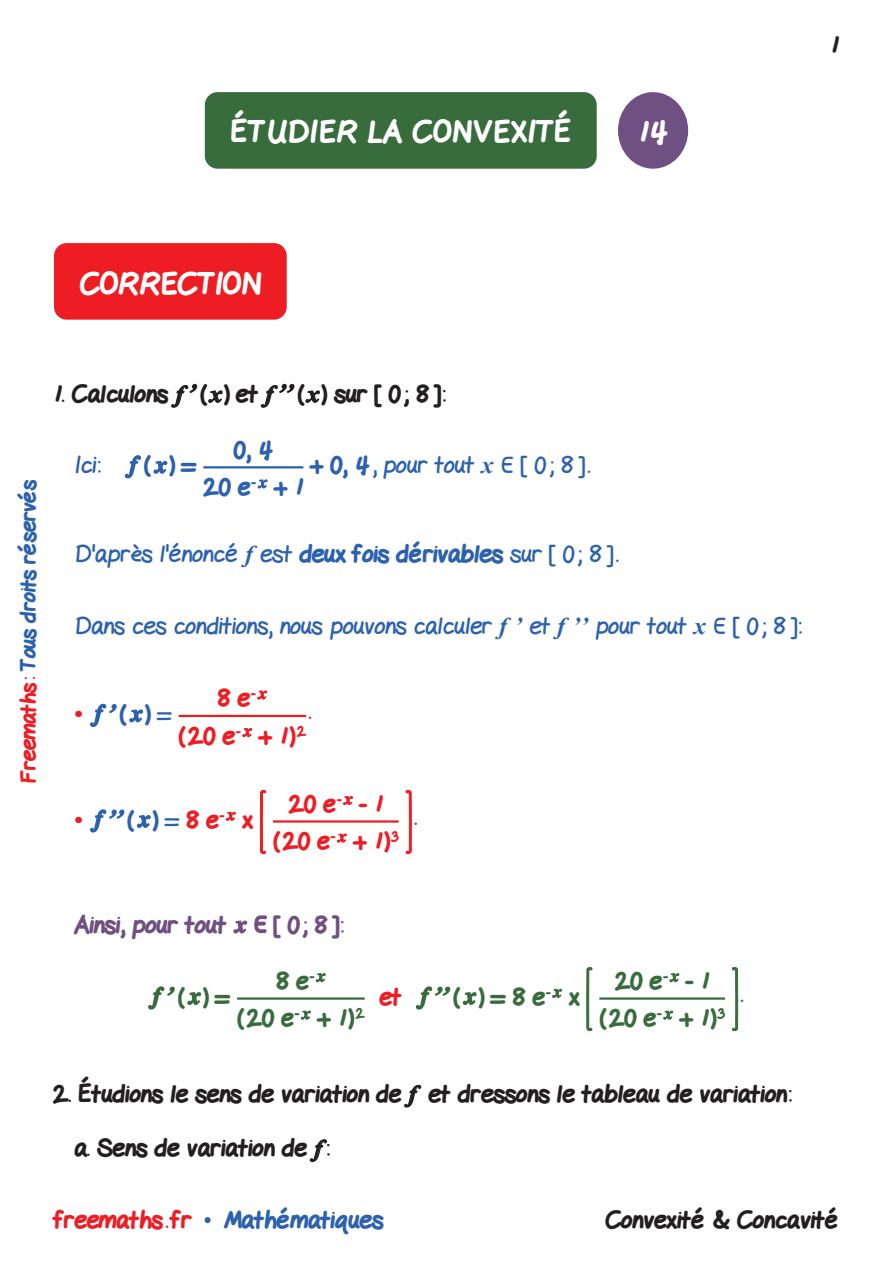
<style>
.page{position:relative;width:893px;height:1263px;background:#fff}
.page>*{position:absolute;margin:0;border:0;box-sizing:border-box;transform-origin:0 0}
.t1{font:800 30px "Gel Pen";letter-spacing:.02em;color:#fff}
.t2{font:800 30px "Gel Pen";color:#fff}
.Texte-Ennonce{font:800 24px "Gel Pen";color:#231f20}
.Texte{font:24px "Gel Pen";color:#2c62ad}
.Texte-2{font:800 24px "Gel Pen";color:#2c62ad}
.Texte-3{font:800 24px "Gel Pen";color:#386c3d}
.Texte-4{font:800 24px "Gel Pen";letter-spacing:-.005em;color:#ee1d23}
.Texte-5{font:800 24px "Gel Pen";letter-spacing:-.005em;color:#704f83}
.Texte-corr{font:800 24px "Gel Pen";color:#ee1d23}
.Texte-corr-2{font:800 24px "Gel Pen";color:#2c62ad}
.t3{font:800 21px "Gel Pen";letter-spacing:-.01em;color:#2c62ad}
.s1{color:#ee1d23}
.s2{font-family:"Times New Roman";font-weight:700;font-style:italic}
.s3{color:#fff}
.s4{font-weight:800}
.s5{font-family:"Times New Roman";font-weight:700;color:#ee1d23}
.s6{font-weight:400}
.s7{font-family:"Times New Roman";font-weight:700}
.s8{color:#2c62ad}
.s9{font-weight:400;color:#2c62ad}
.s10{font-family:"Times New Roman";font-weight:400}
</style>
<div class="page">
<div style="left:54px;top:243px;width:233px;height:77px;background:#ee1d23;border-radius:13px"></div>
<div style="left:618px;top:92px;width:70px;height:77px;background:#704f83;border-radius:50%"></div>
<div style="left:205px;top:92px;width:392px;height:77px;background:#386c3d;border-radius:13px"></div>
<svg style="left:189px;top:383px;width:9px;height:11px"></svg>
<svg style="left:279px;top:383px;width:16px;height:11px"></svg>
<svg style="left:124px;top:455px;width:18px;height:24px"></svg>
<svg style="left:153px;top:460px;width:15px;height:14px"></svg>
<hr style="left:203px;top:466px;width:100px;height:2px;background:#2c62ad">
<svg style="left:257px;top:479px;width:11px;height:10px"></svg>
<svg style="left:90px;top:703px;width:27px;height:24px"></svg>
<svg style="left:129px;top:709px;width:15px;height:14px"></svg>
<hr style="left:179px;top:715px;width:127px;height:2px;background:#ee1d23">
<svg style="left:257px;top:690px;width:11px;height:10px"></svg>
<svg style="left:242px;top:728px;width:11px;height:10px"></svg>
<svg style="left:90px;top:809px;width:35px;height:24px"></svg>
<svg style="left:136px;top:815px;width:15px;height:13px"></svg>
<svg style="left:225px;top:811px;width:11px;height:10px"></svg>
<svg style="left:260px;top:790px;width:7px;height:64px"></svg>
<hr style="left:273px;top:820px;width:126px;height:3px;background:#ee1d23">
<svg style="left:343px;top:796px;width:10px;height:10px"></svg>
<svg style="left:336px;top:833px;width:11px;height:10px"></svg>
<svg style="left:405px;top:790px;width:7px;height:64px"></svg>
<svg style="left:233px;top:915px;width:34px;height:19px"></svg>
<svg style="left:148px;top:986px;width:27px;height:24px"></svg>
<svg style="left:187px;top:992px;width:15px;height:13px"></svg>
<hr style="left:237px;top:997px;width:128px;height:3px;background:#386c3d">
<svg style="left:315px;top:973px;width:11px;height:10px"></svg>
<svg style="left:300px;top:1010px;width:11px;height:10px"></svg>
<svg style="left:415px;top:986px;width:36px;height:24px"></svg>
<svg style="left:462px;top:992px;width:15px;height:13px"></svg>
<svg style="left:552px;top:988px;width:11px;height:10px"></svg>
<svg style="left:586px;top:967px;width:7px;height:64px"></svg>
<hr style="left:599px;top:997px;width:126px;height:3px;background:#386c3d">
<svg style="left:669px;top:973px;width:11px;height:10px"></svg>
<svg style="left:663px;top:1010px;width:11px;height:10px"></svg>
<svg style="left:731px;top:967px;width:7px;height:64px"></svg>
<p class="t1" style="left:230px;top:109px;width:342px">ÉTUDIER LA CONVEXITÉ</p>
<p class="t1" style="left:638px;top:109px;width:31px">14</p>
<p class="Texte-Ennonce" style="left:830px;top:26px;width:10px">1</p>
<p class="t2" style="left:80px;top:260px;width:183px">CORRECTION</p>
<p class="t3" style="left:12px;top:783px;width:305px;rotate:-90deg"><span class="s1">Freemaths:</span> Tous droits réservés</p>
<p class="Texte-Ennonce" style="left:53px;top:375px;width:394px">1. Calculons <span class="s2">f</span> <span class="s3">(</span> <span class="s2">x</span> ) et <span class="s2">f</span> <span class="s3">(</span> <span class="s2">x</span> ) sur [ 0; 8 ]:</p>
<p class="Texte-2" style="left:234px;top:431px;width:40px">0, 4</p>
<p class="Texte-2" style="left:203px;top:468px;width:101px">20 e<sup>-</sup> + 1</p>
<p class="Texte" style="left:74px;top:445px;width:28px">Ici:</p>
<p class="Texte-2" style="left:144px;top:446px;width:54px">( ) =</p>
<p class="Texte" style="left:310px;top:445px;width:281px"><span class="s4">+ 0, 4</span>, pour tout <span class="s2">x</span> ı [ 0 ; 8 ] .</p>
<p class="Texte" style="left:74px;top:534px;width:546px">D'après l'énoncé <span class="s2">f</span> est <span class="s4">deux fois dérivables</span> sur [ 0 ; 8 ] .</p>
<p class="Texte" style="left:74px;top:605px;width:729px">Dans ces conditions, nous pouvons calculer <span class="s2">f ’</span> et <span class="s2">f ’’</span> pour tout <span class="s2">x</span> ı [ 0 ; 8 ]:</p>
<p class="Texte-4" style="left:218px;top:679px;width:40px">8 e<sup>-</sup></p>
<p class="Texte-4" style="left:179px;top:717px;width:129px">(20 e<sup>-</sup> + 1)<sup>2</sup></p>
<p class="Texte-corr-2" style="left:74px;top:695px;width:99px"><span class="s5">•</span> () <span class="s6">=</span></p>
<p class="Texte-corr" style="left:309px;top:692px;width:4px">.</p>
<p class="Texte-corr" style="left:74px;top:801px;width:180px"><span class="s7">•</span> <span class="s8">()</span> <span class="s9">=</span> 8 e<sup>-</sup> x</p>
<p class="Texte-4" style="left:289px;top:785px;width:95px">20 e<sup>-</sup> - 1</p>
<p class="Texte-4" style="left:273px;top:822px;width:127px">(20 e<sup>-</sup> + 1)<sup>3</sup></p>
<p class="Texte-corr" style="left:414px;top:798px;width:4px">.</p>
<p class="Texte-5" style="left:74px;top:906px;width:153px">Ainsi, pour tout</p>
<p class="Texte-5" style="left:274px;top:906px;width:71px">[ 0; 8 ]:</p>
<p class="Texte-3" style="left:276px;top:962px;width:40px">8 e<sup>-</sup></p>
<p class="Texte-3" style="left:237px;top:999px;width:129px">(20 e<sup>-</sup> + 1)<sup>2</sup></p>
<p class="Texte-3" style="left:178px;top:978px;width:54px">( ) =</p>
<p class="Texte-4" style="left:379px;top:978px;width:23px">et</p>
<p class="Texte-3" style="left:453px;top:978px;width:128px">( ) =8 e<sup>-</sup> x</p>
<p class="Texte-3" style="left:615px;top:962px;width:95px">20 e<sup>-</sup> - 1</p>
<p class="Texte-3" style="left:599px;top:999px;width:127px">(20 e<sup>-</sup> + 1)<sup>3</sup></p>
<p class="Texte-3" style="left:741px;top:975px;width:4px">.</p>
<p class="Texte-Ennonce" style="left:53px;top:1075px;width:740px">2. Étudions le sens de variation de <span class="s2">f</span> et dressons le tableau de variation:</p>
<p class="Texte-Ennonce" style="left:74px;top:1129px;width:257px">a. Sens de variation de <span class="s2">f</span> :</p>
<p class="Texte-2" style="left:54px;top:1201px;width:331px"><span class="s1">freemaths . fr</span> <span class="s10">•</span> Mathématiques</p>
<p class="Texte-Ennonce" style="left:605px;top:1201px;width:235px">Convexité &amp; Concavité</p>
</div>
